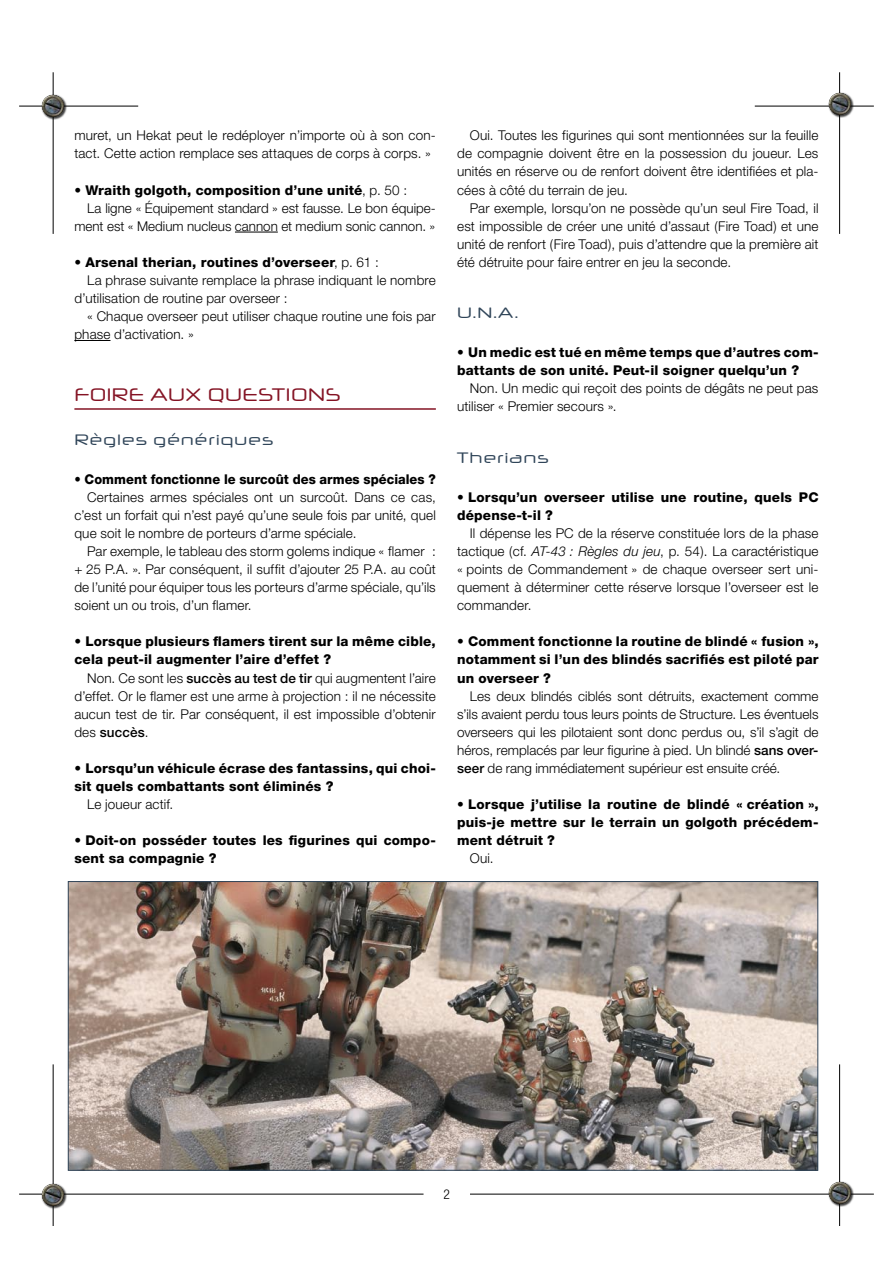
<style>
.page{position:relative;width:893px;height:1263px;background:#fff}
.page>*{position:absolute;margin:0;border:0;box-sizing:border-box;transform-origin:0 0}
.T2{font:18px "Neuropol X Free";letter-spacing:-.005em;color:#841324;scale:.95 1}
.T3{font:15px "Neuropol X Free";letter-spacing:.015em;color:#304559}
.Corps_de_Texte{font:300 13.5px/18px "Helvetica Neue";letter-spacing:.01em;color:#000;text-align:justify}
.T4{font:800 13.5px/18px "Helvetica Neue";letter-spacing:.015em;color:#000}
.T4-2{font:800 13.5px "Helvetica Neue";letter-spacing:.015em;color:#000;scale:.95 1}
.t1{font:300 condensed 13.5px "Helvetica Neue";color:#000}
.s1{font-weight:300}
.s2{font-weight:500}
.s3{font-style:italic}
</style>
<div class="page">
<hr style="left:235px;top:232px;width:43px;height:1px;background:#000">
<hr style="left:74px;top:340px;width:36px;height:1px;background:#000">
<hr style="left:74px;top:408px;width:362px;height:2px;background:#841324">
<img style="left:70px;top:883px;width:746px;height:285px">
<hr style="left:53px;top:72px;width:1px;height:162px;background:#000">
<hr style="left:839px;top:72px;width:1px;height:162px;background:#000">
<hr style="left:19px;top:106px;width:119px;height:1px;background:#000">
<hr style="left:755px;top:106px;width:119px;height:1px;background:#000">
<hr style="left:53px;top:1064px;width:1px;height:162px;background:#000">
<hr style="left:839px;top:1064px;width:1px;height:162px;background:#000">
<hr style="left:470px;top:1194px;width:404px;height:1px;background:#000">
<hr style="left:19px;top:1194px;width:404px;height:1px;background:#000">
<div style="left:41px;top:94px;width:26px;height:26px;background:#000;opacity:.75"></div>
<img style="left:42px;top:95px;width:22px;height:22px;border-radius:50%">
<div style="left:828px;top:92px;width:26px;height:26px;background:#000;opacity:.75"></div>
<img style="left:829px;top:93px;width:22px;height:22px;border-radius:50%">
<div style="left:41px;top:1183px;width:26px;height:26px;background:#000;opacity:.75"></div>
<img style="left:42px;top:1184px;width:22px;height:22px;border-radius:50%">
<div style="left:828px;top:1181px;width:26px;height:26px;background:#000;opacity:.75"></div>
<img style="left:829px;top:1182px;width:22px;height:22px;border-radius:50%">
<p class="Corps_de_Texte" style="left:74px;top:126px;width:363px">muret, un Hekat peut le redéployer n’importe où à son con&shy;tact. Cette action remplace ses attaques de corps à corps. »</p>
<p class="T4" style="left:74px;top:181px;width:334px">• Wraith golgoth, composition d’une unité<span class="s1">, p. 50 :</span></p>
<p class="Corps_de_Texte" style="left:74px;top:198px;width:363px;text-align:right">La ligne « Équipement standard » est fausse. Le bon équipe&shy;ment est « Medium nucleus cannon et medium sonic cannon. »</p>
<p class="T4" style="left:74px;top:253px;width:306px">• Arsenal therian, routines d’overseer<span class="s1">, p. 61 :</span></p>
<p class="Corps_de_Texte" style="left:74px;top:271px;width:363px;text-indent:13px">La phrase suivante remplace la phrase indiquant le nombre d’utilisation de routine par overseer :</p>
<p class="Corps_de_Texte" style="left:74px;top:307px;width:363px;text-indent:13px">« Chaque overseer peut utiliser chaque routine une fois par phase d’activation. »</p>
<p class="T2" style="left:74px;top:383px;width:282px">FOIRE AUX QUESTIONS</p>
<p class="T3" style="left:74px;top:430px;width:201px">Règles génériques</p>
<p class="T4-2" style="left:74px;top:471px;width:382px">• Comment fonctionne le surcoût des armes spéciales ?</p>
<p class="Corps_de_Texte" style="left:74px;top:488px;width:363px;text-indent:13px">Certaines armes spéciales ont un surcoût. Dans ce cas, c’est un forfait qui n’est payé qu’une seule fois par unité, quel que soit le nombre de porteurs d’arme spéciale.</p>
<p class="Corps_de_Texte" style="left:74px;top:542px;width:363px;text-indent:13px">Par exemple, le tableau des storm golems indique « flamer : + 25 P.A. ». Par conséquent, il suffit d’ajouter 25 P.A. au coût de l’unité pour équiper tous les porteurs d’arme spéciale, qu’ils soient un ou trois, d’un flamer.</p>
<p class="T4" style="left:74px;top:632px;width:363px">• Lorsque plusieurs flamers tirent sur la même cible, cela peut-il augmenter l’aire d’effet ?</p>
<p class="Corps_de_Texte" style="left:74px;top:668px;width:363px;text-indent:13px">Non. Ce sont les <span class="s2">succès au test de tir</span> qui augmentent l’aire d’effet. Or le flamer est une arme à projection : il ne nécessite aucun test de tir. Par conséquent, il est impossible d’obtenir des <span class="s2">succès</span>.</p>
<p class="T4" style="left:74px;top:759px;width:363px">• Lorsqu’un véhicule écrase des fantassins, qui choi&shy;sit quels combattants sont éliminés ?</p>
<p class="Corps_de_Texte" style="left:87px;top:795px;width:88px">Le joueur actif.</p>
<p class="T4" style="left:74px;top:831px;width:363px">• Doit-on posséder toutes les figurines qui compo&shy;sent sa compagnie ?</p>
<p class="Corps_de_Texte" style="left:457px;top:126px;width:363px;text-indent:13px">Oui. Toutes les figurines qui sont mentionnées sur la feuille de compagnie doivent être en la possession du joueur. Les unités en réserve ou de renfort doivent être identifiées et pla&shy;cées à côté du terrain de jeu.</p>
<p class="Corps_de_Texte" style="left:457px;top:198px;width:363px;text-indent:13px">Par exemple, lorsqu’on ne possède qu’un seul Fire Toad, il est impossible de créer une unité d’assaut (Fire Toad) et une unité de renfort (Fire Toad), puis d’attendre que la première ait été détruite pour faire entrer en jeu la seconde.</p>
<p class="T3" style="left:457px;top:303px;width:64px">U.N.A.</p>
<p class="T4" style="left:457px;top:343px;width:363px">• Un medic est tué en même temps que d’autres com&shy;battants de son unité. Peut-il soigner quelqu’un ?</p>
<p class="Corps_de_Texte" style="left:457px;top:379px;width:363px;text-indent:13px">Non. Un medic qui reçoit des points de dégâts ne peut pas utiliser « Premier secours ».</p>
<p class="T3" style="left:457px;top:448px;width:93px">Therians</p>
<p class="T4" style="left:457px;top:488px;width:363px">• Lorsqu’un overseer utilise une routine, quels PC dépense-t-il ?</p>
<p class="Corps_de_Texte" style="left:457px;top:524px;width:363px;text-indent:13px">Il dépense les PC de la réserve constituée lors de la phase tactique (cf. <span class="s3">AT-43 : Règles du jeu</span>, p. 54). La caractéristique « points de Commandement » de chaque overseer sert uni&shy;quement à déterminer cette réserve lorsque l’overseer est le commander.</p>
<p class="T4" style="left:457px;top:632px;width:363px;text-align:justify">• Comment fonctionne la routine de blindé « fusion », notamment si l’un des blindés sacrifiés est piloté par un overseer ?</p>
<p class="Corps_de_Texte" style="left:457px;top:686px;width:363px;text-indent:13px">Les deux blindés ciblés sont détruits, exactement comme s’ils avaient perdu tous leurs points de Structure. Les éventuels overseers qui les pilotaient sont donc perdus ou, s’il s’agit de héros, remplacés par leur figurine à pied. Un blindé <span class="s2">sans over&shy;seer</span> de rang immédiatement supérieur est ensuite créé.</p>
<p class="T4" style="left:457px;top:795px;width:363px;text-align:justify">• Lorsque j’utilise la routine de blindé « création », puis-je mettre sur le terrain un golgoth précédem&shy;ment détruit ?</p>
<p class="Corps_de_Texte" style="left:470px;top:849px;width:25px">Oui.</p>
<p class="t1" style="left:443px;top:1187px;width:8px">2</p>
</div>
